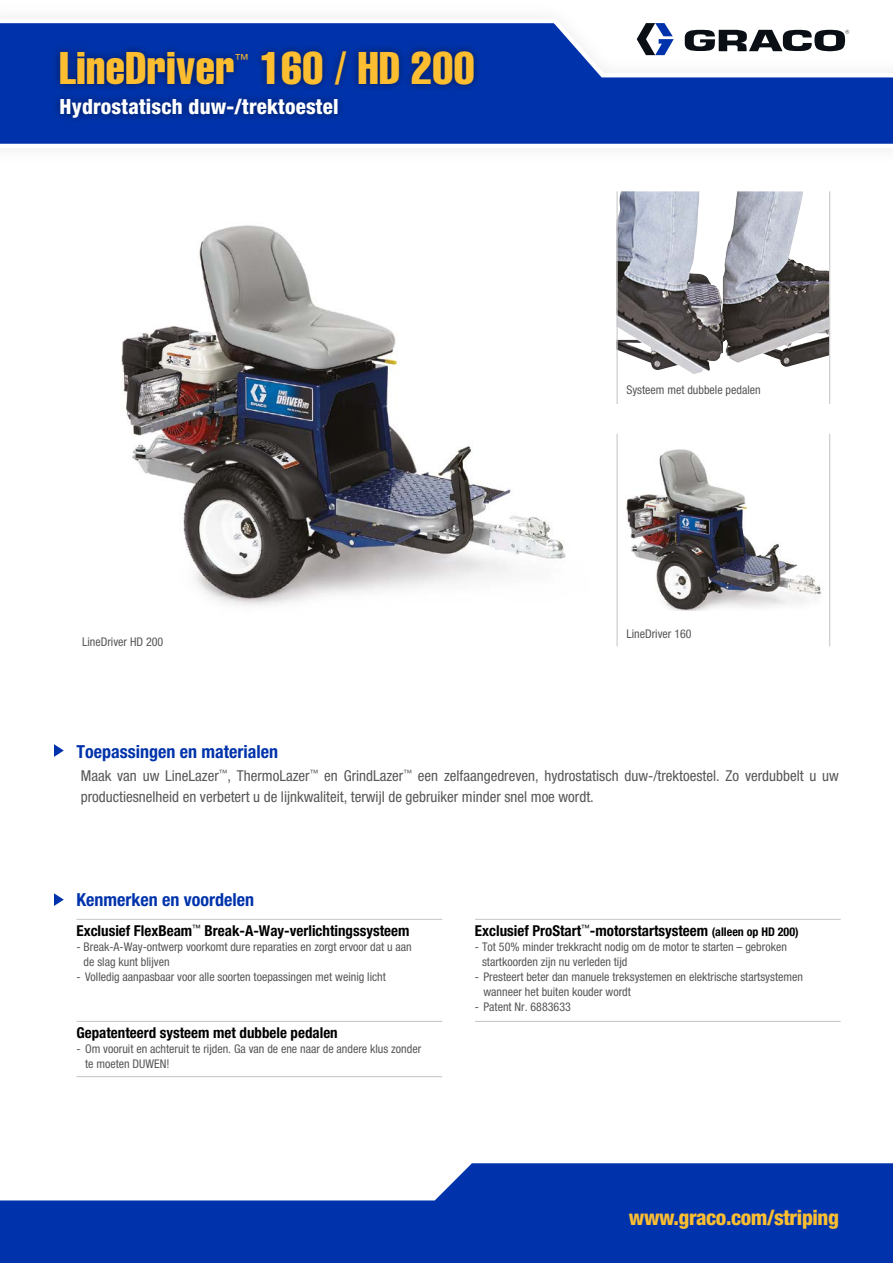
<style>
.page{position:relative;width:893px;height:1263px;background:#fff}
.page>*{position:absolute;margin:0;border:0;box-sizing:border-box;transform-origin:0 0}
.t1{font:45px "Helvetica LT Std Comp";letter-spacing:.01em;color:#fcbd30}
.t2{font:800 condensed 21px "Helvetica Neue LT Std";letter-spacing:.01em;color:#fff}
.t3{font:800 condensed 21px "Helvetica Neue LT Std";letter-spacing:-.02em;color:#fcbd30}
.t4{font:700 condensed 18px "Helvetica Neue LT Std";color:#0033ab}
.t5{font:condensed 15px/21px "Helvetica Neue LT Std";color:#575756}
.t6{font:700 condensed 15px "Helvetica Neue LT Std";color:#000}
.t7{font:condensed 13.95px "Helvetica Neue LT Std";color:#fcbd30}
.t8{font:condensed 12px/15px "Helvetica Neue LT Std";color:#575756}
.s1{font-size:12px}
</style>
<div class="page">
<img style="left:121px;top:225px;width:445px;height:380px">
<svg style="left:0;top:1163px;width:893px;height:100px;fill:#0033ab"></svg>
<svg style="left:0;top:23px;width:893px;height:121px"></svg>
<img style="left:626px;top:449px;width:196px;height:162px">
<img style="left:618px;top:191px;width:105px;height:183px">
<img style="left:723px;top:191px;width:106px;height:176px">
<hr style="left:829px;top:434px;width:1px;height:212px;background:#c6c6c6">
<hr style="left:617px;top:434px;width:1px;height:212px;background:#c6c6c6">
<hr style="left:829px;top:191px;width:1px;height:213px;background:#c6c6c6">
<hr style="left:617px;top:191px;width:1px;height:213px;background:#c6c6c6">
<div style="left:51px;top:42px;width:432px;height:85px;background:#000;opacity:.5"></div>
<hr style="left:77px;top:919px;width:365px;height:1px;background:#c6c6c6">
<hr style="left:475px;top:919px;width:366px;height:1px;background:#c6c6c6">
<hr style="left:77px;top:1021px;width:365px;height:1px;background:#c6c6c6">
<hr style="left:475px;top:1021px;width:366px;height:1px;background:#c6c6c6">
<hr style="left:77px;top:1076px;width:365px;height:1px;background:#c6c6c6">
<svg style="left:54px;top:744px;width:10px;height:13px"></svg>
<svg style="left:54px;top:893px;width:10px;height:13px"></svg>
<h1 class="t1" style="left:60px;top:40px;width:176px">LineDriver</h1>
<p class="t7" style="left:235px;top:51px;width:15px">™</p>
<h1 class="t1" style="left:260px;top:40px;width:216px">160 / HD 200</h1>
<h2 class="t2" style="left:60px;top:94px;width:281px">Hydrostatisch duw-/trektoestel</h2>
<p class="t8" style="left:82px;top:635px;width:83px">LineDriver HD 200</p>
<p class="t8" style="left:626px;top:383px;width:136px">Systeem met dubbele pedalen</p>
<p class="t8" style="left:626px;top:626px;width:67px">LineDriver 160</p>
<h3 class="t4" style="left:77px;top:741px;width:203px">Toepassingen en materialen</h3>
<p class="t5" style="left:81px;top:765px;width:760px">Maak van uw LineLazer<sup>™</sup>, ThermoLazer<sup>™</sup> en GrindLazer<sup>™</sup> een zelfaangedreven, hydrostatisch duw-/trektoestel. Zo verdubbelt u uw productiesnelheid en verbetert u de lijnkwaliteit, terwijl de gebruiker minder snel moe wordt.</p>
<h3 class="t4" style="left:77px;top:888px;width:179px">Kenmerken en voordelen</h3>
<p class="t6" style="left:77px;top:922px;width:334px">Exclusief FlexBeam<sup>™</sup> Break-A-Way-verlichtingssysteem</p>
<p class="t8" style="left:84px;top:939px;width:330px;text-indent:-7px">- Break-A-Way-ontwerp voorkomt dure reparaties en zorgt ervoor dat u aan de slag kunt blijven</p>
<p class="t8" style="left:77px;top:969px;width:311px">- Volledig aanpasbaar voor alle soorten toepassingen met weinig licht</p>
<p class="t6" style="left:77px;top:1024px;width:263px">Gepatenteerd systeem met dubbele pedalen</p>
<p class="t8" style="left:85px;top:1041px;width:338px;text-indent:-9px">- Om vooruit en achteruit te rijden. Ga van de ene naar de andere klus zonder te moeten DUWEN!</p>
<p class="t6" style="left:475px;top:922px;width:325px">Exclusief ProStart<sup>™</sup>-motorstartsysteem <span class="s1">(alleen op HD 200)</span></p>
<p class="t8" style="left:482px;top:939px;width:306px;text-indent:-7px">- Tot 50% minder trekkracht nodig om de motor te starten – gebroken startkoorden zijn nu verleden tijd</p>
<p class="t8" style="left:483px;top:969px;width:321px;text-indent:-9px">- Presteert beter dan manuele treksystemen en elektrische startsystemen wanneer het buiten kouder wordt</p>
<p class="t8" style="left:475px;top:999px;width:97px">- Patent Nr. 6883633</p>
<h2 class="t3" style="left:629px;top:1204px;width:211px">www.graco.com/striping</h2>
</div>
